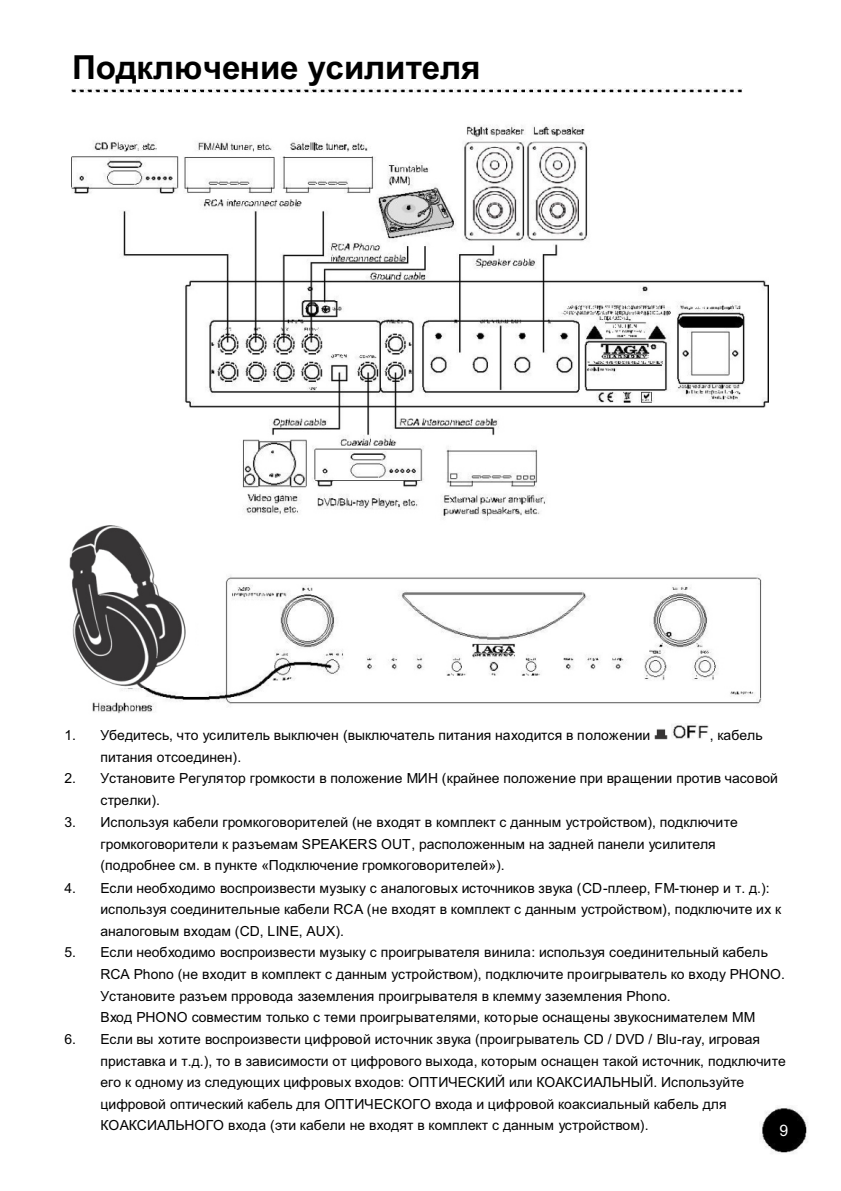
<style>
.page{position:relative;width:841px;height:1191px;background:#fff}
.page>*{position:absolute;margin:0;border:0;box-sizing:border-box;transform-origin:0 0}
.t1{font:700 33.2px "Arial";color:#000}
.t2{font:15.8px "Arial";color:#fff}
.t3{font:14px/21.6px "Arial";color:#000}
</style>
<div class="page">
<img style="left:72px;top:125px;width:695px;height:589px">
<img style="left:760px;top:1107px;width:47px;height:46px">
<img style="left:72px;top:88px;width:670px;height:4px">
<img style="left:654px;top:729px;width:13px;height:10px">
<img style="left:671px;top:723px;width:37px;height:16px">
<img style="left:69px;top:515px;width:125px;height:172px">
<h1 class="t1" style="left:72px;top:55px;width:410px">Подключение усилителя</h1>
<p class="t3" style="left:64px;top:725px;width:587px">1. Убедитесь, что усилитель выключен (выключатель питания находится в положении</p>
<p class="t3" style="left:709px;top:725px;width:54px">, кабель</p>
<p class="t3" style="left:100px;top:747px;width:142px">питания отсоединен).</p>
<p class="t3" style="left:100px;top:768px;width:678px;text-indent:-36px">2. Установите Регулятор громкости в положение МИН (крайнее положение при вращении против часовой стрелки).</p>
<p class="t3" style="left:100px;top:812px;width:638px;text-indent:-36px">3. Используя кабели громкоговорителей (не входят в комплект с данным устройством), подключите громкоговорители к разъемам SPEAKERS OUT, расположенным на задней панели усилителя (подробнее см. в пункте «Подключение громкоговорителей»).</p>
<p class="t3" style="left:100px;top:877px;width:681px;text-indent:-36px">4. Если необходимо воспроизвести музыку с аналоговых источников звука (CD-плеер, FM-тюнер и т. д.): используя соединительные кабели RCA (не входят в комплект с данным устройством), подключите их к аналоговым входам (CD, LINE, AUX).</p>
<p class="t3" style="left:100px;top:942px;width:685px;text-indent:-36px">5. Если необходимо воспроизвести музыку с проигрывателя винила: используя соединительный кабель RCA Phono (не входит в комплект с данным устройством), подключите проигрыватель ко входу PHONO.<br>Установите разъем прровода заземления проигрывателя в клемму заземления Phono.<br>Вход PHONO совместим только с теми проигрывателями, которые оснащены звукоснимателем MM</p>
<p class="t3" style="left:100px;top:1029px;width:686px;text-indent:-36px">6. Если вы хотите воспроизвести цифровой источник звука (проигрыватель CD / DVD / Blu-ray, игровая приставка и т.д.), то в зависимости от цифрового выхода, которым оснащен такой источник, подключите его к одному из следующих цифровых входов: ОПТИЧЕСКИЙ или КОАКСИАЛЬНЫЙ. Используйте цифровой оптический кабель для ОПТИЧЕСКОГО входа и цифровой коаксиальный кабель для КОАКСИАЛЬНОГО входа (эти кабели не входят в комплект с данным устройством).</p>
<p class="t2" style="left:779px;top:1124px;width:10px">9</p>
</div>
